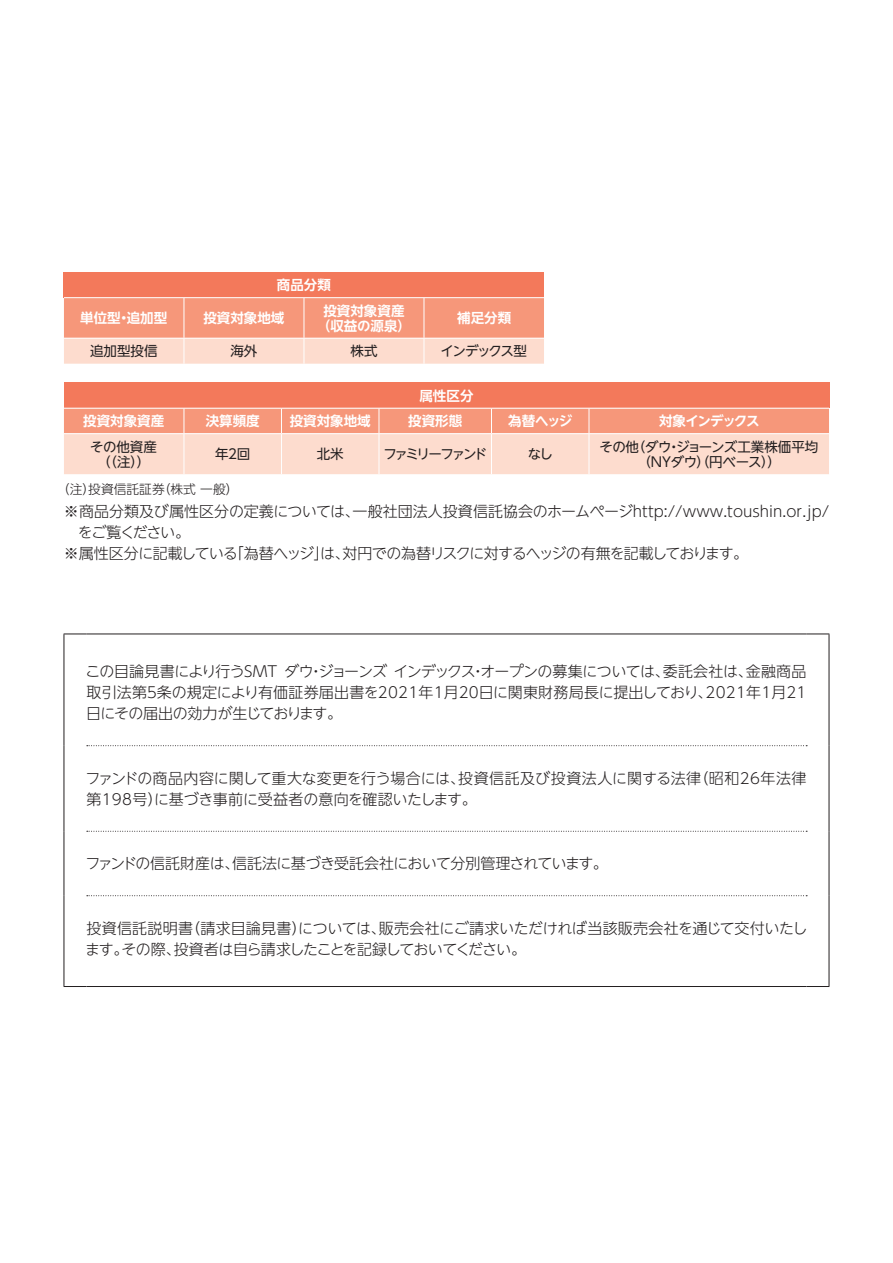
<style>
.page{position:relative;width:893px;height:1263px;background:#fff}
.page>*{position:absolute;margin:0;border:0;box-sizing:border-box;transform-origin:0 0}
.t1{font:300 15px/21px "UD Shin Go NT Pro";letter-spacing:-.015em;color:#231f20;text-align:justify}
.t2{font:300 15px/21px "UD Shin Go NT Pro";letter-spacing:.005em;color:#231f20}
.t3{font:300 15px "UD Shin Go NT Pro";letter-spacing:-.065em;color:#231f20}
.t4{font:300 15px "UD Shin Go NT Pro";letter-spacing:-.04em;color:#231f20}
.t5{font:300 15px "UD Shin Go NT Pro";letter-spacing:-.09em;color:#231f20}
.t6{font:700 13.5px/15px "UD Shin Go NT Pro De";color:#fff;text-align:center}
.t7{font:13.5px/15px "UD Shin Go NT Pro";letter-spacing:-.015em;color:#231f20;text-align:center}
.t8{font:13.5px/15px "UD Shin Go NT Pro";letter-spacing:-.04em;color:#231f20;text-align:center}
.t9{font:13.5px "UD Shin Go NT Pro";letter-spacing:-.175em;color:#231f20}
.t10{font:700 13.5px "UD Shin Go NT Pro De";letter-spacing:-.08em;color:#fff}
.t11{font:13.5px "UD Shin Go NT Pro";letter-spacing:-.1em;color:#231f20}
.t12{font:300 12.75px "UD Shin Go NT Pro";color:#231f20}
</style>
<div class="page">
<div style="left:64px;top:272px;width:480px;height:26px;background:#f3795b"></div>
<hr style="left:64px;top:297px;width:120px;height:1px;background:#fff">
<hr style="left:184px;top:297px;width:120px;height:1px;background:#fff">
<hr style="left:304px;top:297px;width:120px;height:1px;background:#fff">
<hr style="left:424px;top:297px;width:120px;height:1px;background:#fff">
<svg style="left:64px;top:298px;width:480px;height:66px;background:#f8b39d"></svg>
<div style="left:64px;top:383px;width:765px;height:25px;background:#f3795b"></div>
<svg style="left:64px;top:408px;width:765px;height:66px;background:#fac2af"></svg>
<hr style="left:64px;top:433px;width:120px;height:1px;background:#fff">
<hr style="left:184px;top:433px;width:97px;height:1px;background:#fff">
<hr style="left:184px;top:434px;width:1px;height:40px;background:#fff">
<hr style="left:281px;top:433px;width:98px;height:1px;background:#fff">
<hr style="left:281px;top:434px;width:1px;height:40px;background:#fff">
<hr style="left:379px;top:433px;width:112px;height:1px;background:#fff">
<hr style="left:379px;top:434px;width:1px;height:40px;background:#fff">
<hr style="left:491px;top:433px;width:98px;height:1px;background:#fff">
<hr style="left:491px;top:434px;width:1px;height:40px;background:#fff">
<hr style="left:589px;top:433px;width:240px;height:1px;background:#fff">
<hr style="left:589px;top:434px;width:1px;height:40px;background:#fff">
<svg style="left:87px;top:745px;width:720px;height:1px"></svg>
<svg style="left:87px;top:831px;width:720px;height:1px"></svg>
<svg style="left:87px;top:895px;width:720px;height:1px"></svg>
<svg style="left:65px;top:634px;width:21px;height:1px"></svg>
<hr style="left:64px;top:634px;width:1px;height:112px;background:#231f20">
<hr style="left:86px;top:634px;width:720px;height:1px;background:#231f20">
<svg style="left:806px;top:634px;width:23px;height:1px"></svg>
<hr style="left:829px;top:634px;width:1px;height:112px;background:#231f20">
<hr style="left:64px;top:746px;width:1px;height:85px;background:#231f20">
<hr style="left:829px;top:746px;width:1px;height:85px;background:#231f20">
<hr style="left:64px;top:831px;width:1px;height:65px;background:#231f20">
<hr style="left:829px;top:831px;width:1px;height:65px;background:#231f20">
<hr style="left:64px;top:896px;width:1px;height:90px;background:#231f20">
<hr style="left:829px;top:896px;width:1px;height:90px;background:#231f20">
<svg style="left:64px;top:986px;width:22px;height:1px"></svg>
<hr style="left:86px;top:986px;width:720px;height:1px;background:#231f20">
<svg style="left:806px;top:986px;width:23px;height:1px"></svg>
<p class="t6" style="left:277px;top:277px;width:55px">商品分類</p>
<p class="t6" style="left:80px;top:310px;width:88px">単位型・追加型</p>
<p class="t6" style="left:203px;top:310px;width:82px">投資対象地域</p>
<p class="t6" style="left:317px;top:302px;width:96px">投資対象資産（収益の源泉）</p>
<p class="t6" style="left:457px;top:310px;width:55px">補足分類</p>
<p class="t8" style="left:90px;top:343px;width:69px">追加型投信</p>
<p class="t8" style="left:230px;top:343px;width:28px">海外</p>
<p class="t8" style="left:350px;top:343px;width:28px">株式</p>
<p class="t11" style="left:441px;top:340px;width:88px">インデックス型</p>
<p class="t6" style="left:419px;top:388px;width:55px">属性区分</p>
<p class="t6" style="left:83px;top:413px;width:82px">投資対象資産</p>
<p class="t6" style="left:206px;top:413px;width:55px">決算頻度</p>
<p class="t6" style="left:290px;top:413px;width:82px">投資対象地域</p>
<p class="t6" style="left:408px;top:413px;width:55px">投資形態</p>
<p class="t6" style="left:508px;top:413px;width:66px">為替ヘッジ</p>
<p class="t10" style="left:659px;top:410px;width:102px">対象インデックス</p>
<p class="t8" style="left:90px;top:438px;width:68px">その他資産（（注））</p>
<p class="t8" style="left:215px;top:446px;width:37px">年２回</p>
<p class="t8" style="left:317px;top:446px;width:28px">北米</p>
<p class="t9" style="left:383px;top:443px;width:106px">ファミリーファンド</p>
<p class="t8" style="left:528px;top:446px;width:27px">なし</p>
<p class="t7" style="left:599px;top:438px;width:220px">その他（ダウ・ジョーンズ工業株価平均（NYダウ）（円ベース））</p>
<p class="t12" style="left:57px;top:479px;width:183px">（注）投資信託証券（株式 一般）</p>
<p class="t2" style="left:64px;top:500px;width:767px">※商品分類及び属性区分の定義については、一般社団法人投資信託協会のホームページhttp://www.toushin.or.jp/</p>
<p class="t5" style="left:78px;top:520px;width:114px">をご覧ください。</p>
<p class="t3" style="left:64px;top:541px;width:686px">※属性区分に記載している「為替ヘッジ」は、対円での為替リスクに対するヘッジの有無を記載しております。</p>
<p class="t1" style="left:85px;top:660px;width:722px">この目論見書により行うSMT ダウ・ジョーンズ インデックス・オープンの募集については、委託会社は、金融商品取引法第５条の規定により有価証券届出書を2021年1月20日に関東財務局長に提出しており、2021年1月21日にその届出の効力が生じております。</p>
<p class="t2" style="left:85px;top:767px;width:722px">ファンドの商品内容に関して重大な変更を行う場合には、投資信託及び投資法人に関する法律（昭和26年法律第198号）に基づき事前に受益者の意向を確認いたします。</p>
<p class="t4" style="left:85px;top:851px;width:524px">ファンドの信託財産は、信託法に基づき受託会社において分別管理されています。</p>
<p class="t1" style="left:85px;top:917px;width:724px">投資信託説明書（請求目論見書）については、販売会社にご請求いただければ当該販売会社を通じて交付いたします。その際、投資者は自ら請求したことを記録しておいてください。</p>
</div>
